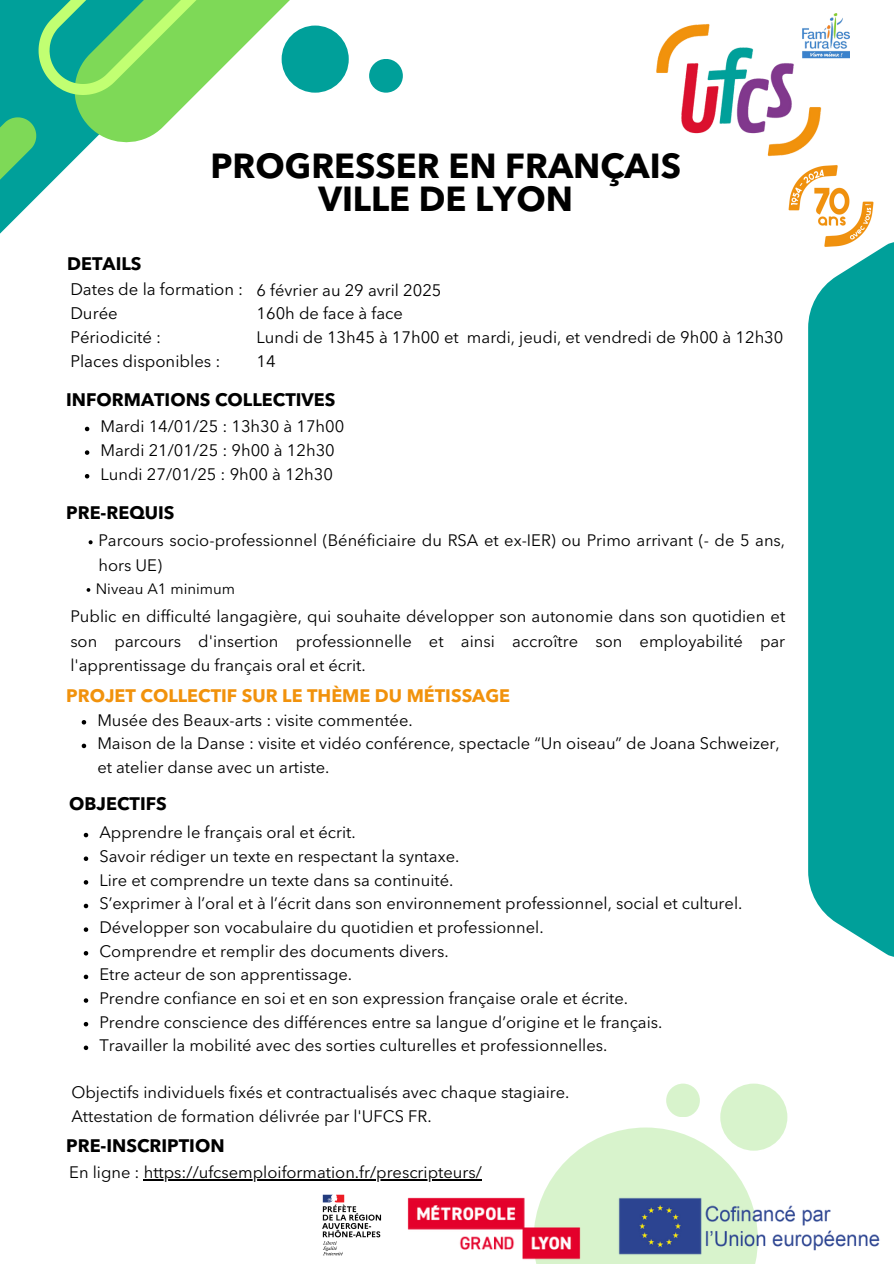
<style>
.page{position:relative;width:894px;height:1264px;background:#fff}
.page>*{position:absolute;margin:0;border:0;box-sizing:border-box;transform-origin:0 0}
.t1{font:700 34.5px/33.8px "Avenir Next LT Pro";color:#000;text-align:center}
.t2{font:700 18px "Avenir Next LT Pro";color:#000}
.t3{font:700 18px "Avenir Next LT Pro";color:#f1920c}
.t4{font:16.65px/23.9px "Avenir Next LT Pro";color:#000}
.t5{font:16.5px/23.7px "Avenir Next LT Pro";color:#000}
.t6{font:15px "Avenir Next LT Pro";color:#000}
</style>
<div class="page">
<svg style="left:808px;top:242px;width:85px;height:715px;background:#11a6a0"></svg>
<svg style="left:0;top:0;width:314px;height:222px"></svg>
<svg style="left:545px;top:1127px;width:212px;height:136px;fill:#d8f3cc"></svg>
<div style="left:720px;top:1083px;width:67px;height:67px;background:#d8f3cc;border-radius:50%"></div>
<div style="left:281px;top:26px;width:67px;height:67px;background:#00a09a;border-radius:50%"></div>
<div style="left:666px;top:1083px;width:33px;height:34px;background:#d8f3cc;border-radius:50%"></div>
<div style="left:369px;top:59px;width:34px;height:34px;background:#00a09a;border-radius:50%"></div>
<img style="left:656px;top:14px;width:193px;height:143px">
<img style="left:407px;top:1191px;width:178px;height:72px">
<img style="left:322px;top:1194px;width:60px;height:62px">
<img style="left:614px;top:1195px;width:266px;height:62px">
<hr style="left:144px;top:1179px;width:337px;height:1px;background:#000">
<svg style="left:89px;top:540px;width:4px;height:4px"></svg>
<svg style="left:87px;top:588px;width:3px;height:4px"></svg>
<svg style="left:84px;top:832px;width:4px;height:5px"></svg>
<svg style="left:84px;top:856px;width:4px;height:5px"></svg>
<svg style="left:84px;top:880px;width:4px;height:4px"></svg>
<svg style="left:84px;top:903px;width:4px;height:5px"></svg>
<svg style="left:84px;top:927px;width:4px;height:4px"></svg>
<svg style="left:84px;top:951px;width:4px;height:4px"></svg>
<svg style="left:84px;top:974px;width:4px;height:5px"></svg>
<svg style="left:84px;top:998px;width:4px;height:4px"></svg>
<svg style="left:84px;top:1022px;width:4px;height:4px"></svg>
<svg style="left:84px;top:1045px;width:4px;height:5px"></svg>
<svg style="left:85px;top:427px;width:4px;height:4px"></svg>
<svg style="left:85px;top:450px;width:4px;height:5px"></svg>
<svg style="left:85px;top:474px;width:4px;height:4px"></svg>
<svg style="left:82px;top:720px;width:4px;height:4px"></svg>
<svg style="left:82px;top:743px;width:4px;height:5px"></svg>
<img style="left:788px;top:165px;width:88px;height:83px">
<p class="t2" style="left:67px;top:256px;width:76px">DETAILS</p>
<p class="t1" style="left:210px;top:152px;width:472px">PROGRESSER EN FRANÇAIS<br>VILLE DE LYON</p>
<h2 class="t4" style="left:70px;top:279px;width:174px">Dates de la formation :<br>Durée<br>Périodicité :<br>Places disponibles :</h2>
<p class="t5" style="left:256px;top:279px;width:528px">6 février au 29 avril 2025<br>160h de face à face<br>Lundi de 13h45 à 17h00 et mardi, jeudi, et vendredi de 9h00 à 12h30<br>14</p>
<p class="t2" style="left:66px;top:392px;width:270px">INFORMATIONS COLLECTIVES</p>
<p class="t5" style="left:100px;top:416px;width:245px">Mardi 14/01/25 : 13h30 à 17h00</p>
<p class="t5" style="left:100px;top:440px;width:236px">Mardi 21/01/25 : 9h00 à 12h30</p>
<p class="t5" style="left:100px;top:463px;width:234px">Lundi 27/01/25 : 9h00 à 12h30</p>
<h3 class="t2" style="left:66px;top:506px;width:110px">PRE-REQUIS</h3>
<h3 class="t5" style="left:98px;top:530px;width:688px;line-height:24.5px">Parcours socio-professionnel (Bénéficiaire du RSA et ex-IER) ou Primo arrivant (- de 5 ans, hors UE)</h3>
<h2 class="t6" style="left:96px;top:582px;width:141px">Niveau A1 minimum</h2>
<p class="t5" style="left:70px;top:605px;width:716px;line-height:24.5px;text-align:justify">Public en difficulté langagière, qui souhaite développer son autonomie dans son quotidien et son parcours d'insertion professionnelle et ainsi accroître son employabilité par l'apprentissage du français oral et écrit.</p>
<p class="t3" style="left:66px;top:688px;width:445px">PROJET COLLECTIF SUR LE THÈME DU MÉTISSAGE</p>
<p class="t5" style="left:97px;top:709px;width:317px">Musée des Beaux-arts : visite commentée.</p>
<h3 class="t5" style="left:97px;top:733px;width:683px">Maison de la Danse : visite et vidéo conférence, spectacle “Un oiseau” de Joana Schweizer, et atelier danse avec un artiste.</h3>
<p class="t2" style="left:69px;top:796px;width:99px">OBJECTIFS</p>
<h2 class="t5" style="left:99px;top:822px;width:258px">Apprendre le français oral et écrit.</h2>
<p class="t5" style="left:99px;top:846px;width:361px">Savoir rédiger un texte en respectant la syntaxe.</p>
<p class="t5" style="left:99px;top:869px;width:355px">Lire et comprendre un texte dans sa continuité.</p>
<h3 class="t5" style="left:99px;top:893px;width:644px">S’exprimer à l’oral et à l’écrit dans son environnement professionnel, social et culturel.</h3>
<h2 class="t5" style="left:99px;top:916px;width:445px">Développer son vocabulaire du quotidien et professionnel.</h2>
<p class="t5" style="left:99px;top:940px;width:351px">Comprendre et remplir des documents divers.</p>
<p class="t5" style="left:99px;top:964px;width:254px">Etre acteur de son apprentissage.</p>
<h2 class="t5" style="left:99px;top:987px;width:530px">Prendre confiance en soi et en son expression française orale et écrite.</h2>
<p class="t5" style="left:99px;top:1011px;width:564px">Prendre conscience des différences entre sa langue d’origine et le français.</p>
<p class="t5" style="left:99px;top:1035px;width:509px">Travailler la mobilité avec des sorties culturelles et professionnelles.</p>
<p class="t5" style="left:71px;top:1082px;width:499px">Objectifs individuels fixés et contractualisés avec chaque stagiaire.<br>Attestation de formation délivrée par l'UFCS FR.</p>
<p class="t2" style="left:66px;top:1137px;width:160px">PRE-INSCRIPTION</p>
<h1 class="t5" style="left:69px;top:1161px;width:414px">En ligne : https://ufcsemploiformation.fr/prescripteurs/</h1>
</div>
